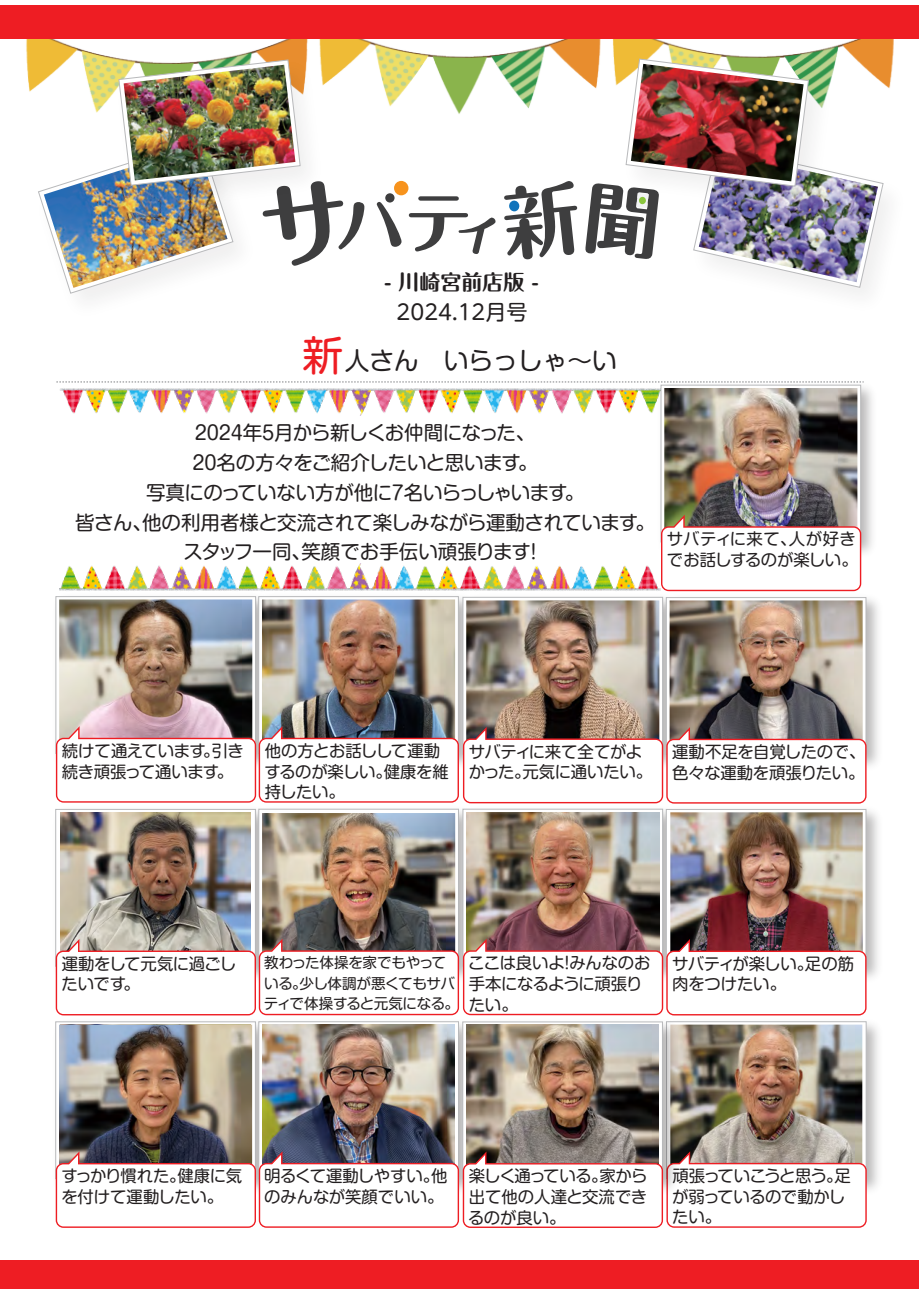
<style>
.page{position:relative;width:919px;height:1289px;background:#fff}
.page>*{position:absolute;margin:0;border:0;box-sizing:border-box;transform-origin:0 0}
.t1{font:24.75px "P Shin M Go Pr 6 N";color:#231f20}
.t2{font:21px "UD Shin M Go Pr 6 N";color:#231f20}
.t3{font:700 21px "P Maru Fo Pro N";color:#231f20}
.t4{font:19.5px/29.7px "P Shin M Go Pr 6 N";letter-spacing:-.03em;color:#231f20;text-align:center}
.t5{font:16.35px/20.7px "P Shin M Go Pr 6 N";letter-spacing:-.02em;color:#231f20}
.t6{font:14.55px/20.7px "P Shin M Go Pr 6 N";letter-spacing:-.02em;color:#231f20}
.s1{font-size:41.25px;color:#ee1d23}
</style>
<div class="page">
<div style="left:0;top:1260px;width:918px;height:28px;background:#ee1d23"></div>
<img style="left:14px;top:38px;width:271px;height:54px">
<img style="left:640px;top:38px;width:267px;height:51px">
<img style="left:285px;top:38px;width:355px;height:222px">
<svg style="left:409px;top:196px;width:87px;height:58px"></svg>
<div style="left:394px;top:181px;width:14px;height:14px;background:#f7931d;border-radius:50%"></div>
<svg style="left:504px;top:181px;width:73px;height:78px"></svg>
<div style="left:509px;top:200px;width:10px;height:12px;background:#1074bc;border-radius:50%"></div>
<img style="left:106px;top:50px;width:228px;height:9px">
<img style="left:38px;top:59px;width:363px;height:235px">
<img style="left:124px;top:65px;width:171px;height:115px">
<img style="left:613px;top:49px;width:229px;height:9px">
<img style="left:585px;top:58px;width:298px;height:230px">
<img style="left:630px;top:64px;width:173px;height:117px">
<div style="left:0;top:5px;width:918px;height:33px;background:#ee1d23"></div>
<svg style="left:56px;top:381px;width:597px;height:1px"></svg>
<img style="left:653px;top:381px;width:219px;height:182px">
<div style="left:660px;top:385px;width:200px;height:157px;border:1px solid #b8b9bb"></div>
<img style="left:664px;top:388px;width:193px;height:126px">
<svg style="left:661px;top:514px;width:200px;height:76px"></svg>
<img style="left:55px;top:588px;width:5px;height:186px">
<div style="left:56px;top:596px;width:200px;height:157px;border:1px solid #b8b9bb"></div>
<img style="left:59px;top:599px;width:192px;height:127px">
<img style="left:251px;top:596px;width:7px;height:130px">
<div style="left:258px;top:596px;width:200px;height:157px;border:1px solid #b8b9bb"></div>
<img style="left:262px;top:599px;width:193px;height:127px">
<img style="left:455px;top:589px;width:228px;height:137px">
<div style="left:463px;top:597px;width:199px;height:157px;border:1px solid #b8b9bb"></div>
<img style="left:466px;top:600px;width:192px;height:126px">
<img style="left:658px;top:590px;width:220px;height:185px">
<div style="left:666px;top:597px;width:200px;height:157px;border:1px solid #b8b9bb"></div>
<img style="left:669px;top:600px;width:193px;height:126px">
<svg style="left:56px;top:726px;width:810px;height:75px"></svg>
<img style="left:55px;top:801px;width:196px;height:186px">
<div style="left:56px;top:809px;width:199px;height:157px;border:1px solid #b8b9bb"></div>
<img style="left:60px;top:812px;width:191px;height:126px">
<img style="left:251px;top:801px;width:204px;height:137px">
<div style="left:259px;top:809px;width:199px;height:157px;border:1px solid #b8b9bb"></div>
<img style="left:262px;top:813px;width:193px;height:125px">
<img style="left:455px;top:801px;width:203px;height:137px">
<div style="left:463px;top:809px;width:199px;height:157px;border:1px solid #b8b9bb"></div>
<img style="left:466px;top:812px;width:192px;height:126px">
<img style="left:658px;top:801px;width:220px;height:186px">
<svg style="left:668px;top:811px;width:196px;height:127px"></svg>
<div style="left:666px;top:809px;width:200px;height:157px;border:1px solid #b8b9bb"></div>
<img style="left:670px;top:812px;width:192px;height:126px">
<svg style="left:56px;top:938px;width:810px;height:76px"></svg>
<img style="left:55px;top:1014px;width:196px;height:185px">
<div style="left:56px;top:1021px;width:199px;height:157px;border:1px solid #b8b9bb"></div>
<img style="left:59px;top:1024px;width:192px;height:127px">
<img style="left:251px;top:1014px;width:204px;height:137px">
<div style="left:259px;top:1021px;width:199px;height:157px;border:1px solid #b8b9bb"></div>
<img style="left:262px;top:1024px;width:192px;height:127px">
<img style="left:683px;top:1014px;width:195px;height:185px">
<img style="left:683px;top:1024px;width:179px;height:127px">
<img style="left:455px;top:1014px;width:228px;height:137px">
<svg style="left:464px;top:1023px;width:196px;height:128px"></svg>
<div style="left:462px;top:1021px;width:200px;height:157px;border:1px solid #b8b9bb"></div>
<img style="left:467px;top:1024px;width:191px;height:127px">
<svg style="left:56px;top:1151px;width:810px;height:76px"></svg>
<img style="left:60px;top:386px;width:600px;height:29px">
<img style="left:60px;top:564px;width:600px;height:28px">
<p class="t3" style="left:384px;top:266px;width:156px">- 川崎宮前店版 -</p>
<p class="t2" style="left:396px;top:294px;width:132px">2024.12月号</p>
<h1 class="t1" style="left:302px;top:341px;width:316px"><span class="s1">新</span>人さん　いらっしゃ～い</h1>
<p class="t4" style="left:75px;top:417px;width:581px">２０２４年５月から新しくお仲間になった、<br>２０名の方々をご紹介したいと思います。<br>写真にのっていない方が他に７名いらっしゃいます。<br>皆さん、他の利用者様と交流されて楽しみながら運動されています。スタッフ一同、笑顔でお手伝い頑張ります！</p>
<p class="t5" style="left:667px;top:528px;width:192px">サバティに来て、人が好きでお話しするのが楽しい。</p>
<p class="t5" style="left:62px;top:739px;width:183px">続けて通えています。引き続き頑張って通います。</p>
<p class="t5" style="left:264px;top:739px;width:186px">他の方とお話しして運動するのが楽しい。健康を維持したい。</p>
<p class="t5" style="left:468px;top:740px;width:185px">サバティに来て全てがよかった。元気に通いたい。</p>
<p class="t5" style="left:672px;top:740px;width:195px">運動不足を自覚したので、色々な運動を頑張りたい。</p>
<p class="t5" style="left:61px;top:952px;width:176px">運動をして元気に過ごしたいです。</p>
<p class="t6" style="left:264px;top:951px;width:197px">教わった体操を家でもやっている。少し体調が悪くてもサバティで体操すると元気になる。</p>
<p class="t5" style="left:468px;top:952px;width:184px">ここは良いよ！みんなのお手本になるように頑張りたい。</p>
<p class="t5" style="left:672px;top:952px;width:183px">サバティが楽しい。足の筋肉をつけたい。</p>
<p class="t5" style="left:61px;top:1164px;width:182px">すっかり慣れた。健康に気を付けて運動したい。</p>
<p class="t5" style="left:264px;top:1164px;width:185px">明るくて運動しやすい。他のみんなが笑顔でいい。</p>
<p class="t5" style="left:672px;top:1164px;width:180px">頑張っていこうと思う。足が弱っているので動かしたい。</p>
<p class="t5" style="left:468px;top:1164px;width:181px;text-align:justify">楽しく通っている。家から出て他の人達と交流できるのが良い。</p>
</div>
